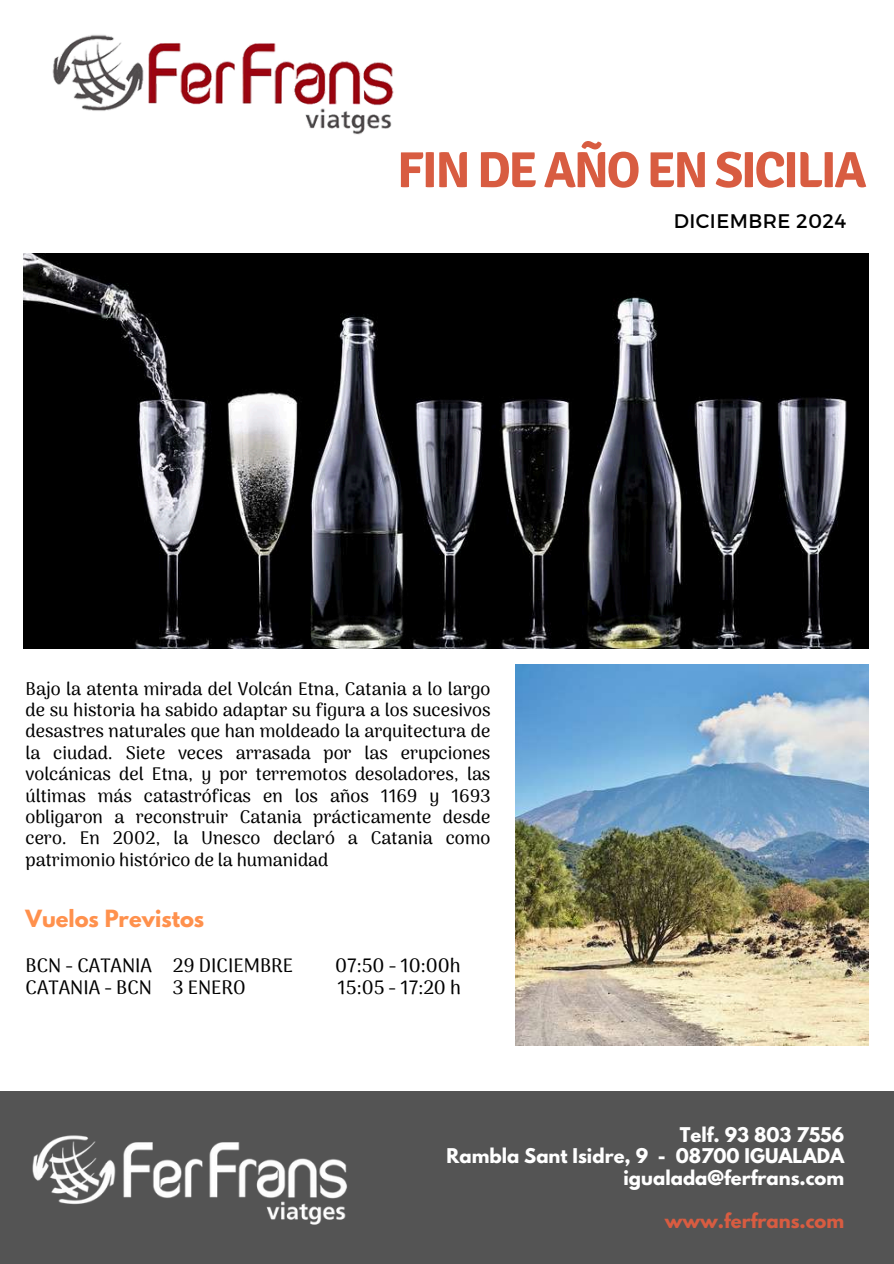
<style>
.page{position:relative;width:894px;height:1264px;background:#fff}
.page>*{position:absolute;margin:0;border:0;box-sizing:border-box;transform-origin:0 0}
.t1{font:700 50.55px "Signika";letter-spacing:-.045em;color:#d85c41}
.t2{font:700 21px "League Spartan";color:#ff914d}
.t3{font:19.65px "Montserrat";letter-spacing:.025em;color:#000}
.t4{font:500 19.2px "Arima Madurai";color:#000}
.t5{font:500 18px/21.3px "Arima Madurai";color:#000;text-align:justify}
.t6{font:700 18px/21.3px "League Spartan";color:#fff;text-align:right}
.t7{font:700 18px "League Spartan";color:#d85c41}
</style>
<div class="page">
<div style="left:0;top:1091px;width:893px;height:172px;background:#545454"></div>
<img style="left:24px;top:254px;width:843px;height:395px">
<img style="left:515px;top:664px;width:353px;height:381px">
<img style="left:52px;top:35px;width:342px;height:100px">
<img style="left:32px;top:1135px;width:315px;height:90px">
<h1 class="t1" style="left:397px;top:139px;width:471px">FIN DE AÑO EN SICILIA</h1>
<p class="t3" style="left:673px;top:208px;width:174px">DICIEMBRE 2024</p>
<p class="t5" style="left:26px;top:677px;width:466px">Bajo la atenta mirada del Volcán Etna, Catania a lo largo de su historia ha sabido adaptar su figura a los sucesivos desastres naturales que han moldeado la arquitectura de la ciudad. Siete veces arrasada por las erupciones volcánicas del Etna, y por terremotos desoladores, las últimas más catastróficas en los años 1169 y 1693 obligaron a reconstruir Catania prácticamente desde cero. En 2002, la Unesco declaró a Catania como patrimonio histórico de la humanidad</p>
<p class="t2" style="left:26px;top:908px;width:180px">Vuelos Previstos</p>
<p class="t4" style="left:26px;top:954px;width:269px">BCN - CATANIA 29 DICIEMBRE</p>
<p class="t4" style="left:335px;top:954px;width:127px">07:50 - 10:00h</p>
<p class="t4" style="left:26px;top:976px;width:222px">CATANIA - BCN 3 ENERO</p>
<p class="t4" style="left:337px;top:976px;width:125px">15:05 - 17:20 h</p>
<p class="t6" style="left:446px;top:1126px;width:399px">Telf. 93 803 7556<br>Rambla Sant Isidre, 9 - 08700 IGUALADA igualada@ferfrans.com</p>
<p class="t7" style="left:664px;top:1211px;width:181px">www.ferfrans.com</p>
</div>
